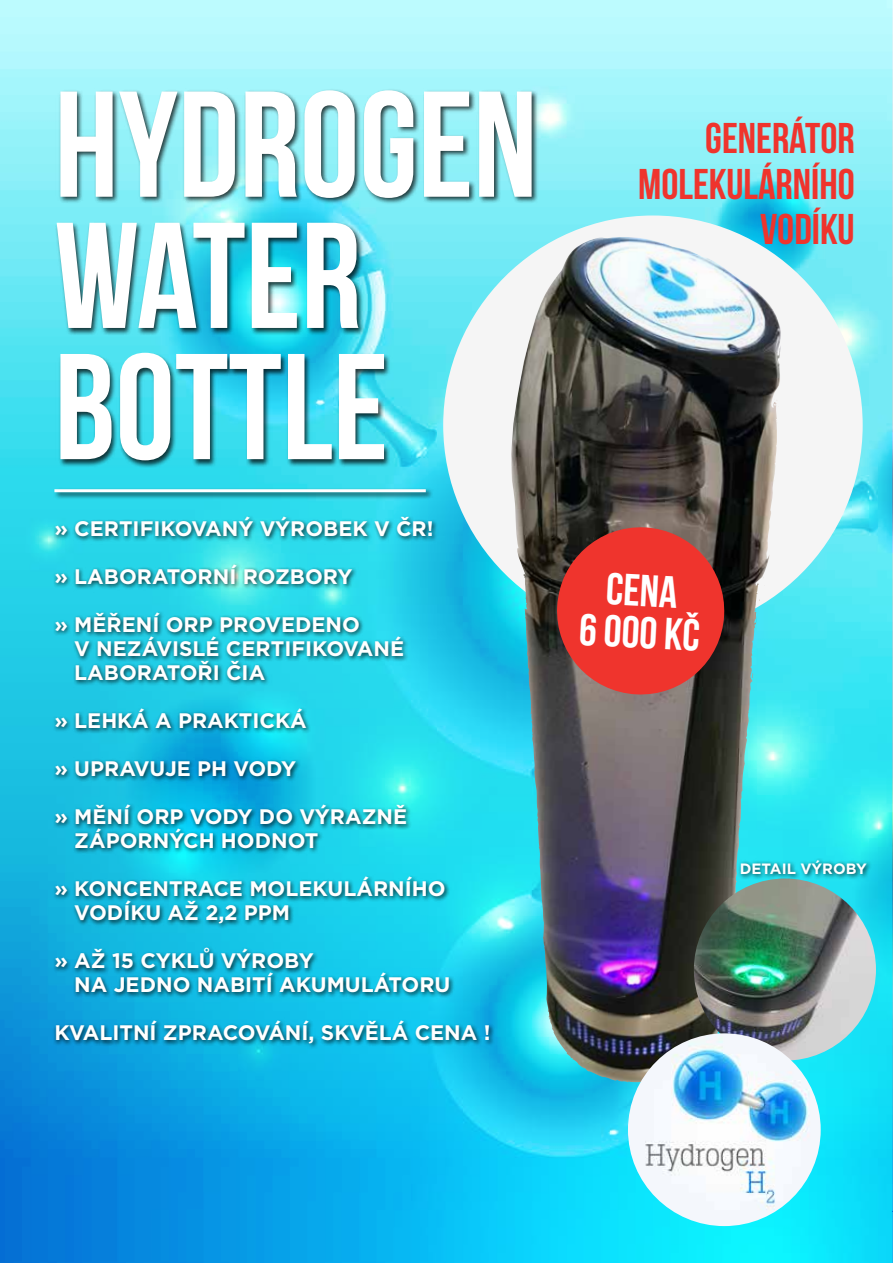
<style>
.page{position:relative;width:893px;height:1263px;background:#fff}
.page>*{position:absolute;margin:0;border:0;box-sizing:border-box;transform-origin:0 0}
.t1{font:150.3px/131.2px "Bebas Neue";color:#fff}
.t2{font:44.85px/42.3px "Bebas Neue";color:#fff;text-align:center}
.t3{font:42.9px/45.3px "Bebas Neue";color:#ef342d;text-align:right}
.t4{font:700 21px/24px "Gotham Bold CE";color:#fff}
.t5{font:700 15px "Gotham Bold CE";color:#fff}
</style>
<div class="page">
<img style="left:0;top:1px;width:892px;height:1262px">
<svg style="left:443px;top:215px;width:420px;height:420px;fill:#eef4f5"></svg>
<div style="left:55px;top:89px;width:484px;height:379px;background:#000;opacity:.75"></div>
<div style="left:52px;top:514px;width:443px;height:535px;background:#000;opacity:.75"></div>
<img style="left:511px;top:237px;width:126px;height:845px">
<svg style="left:555px;top:525px;width:171px;height:172px;background:#c33731"></svg>
<div style="left:53px;top:487px;width:380px;height:13px;background:#000;opacity:.75"></div>
<hr style="left:54px;top:489px;width:372px;height:3px;background:#fff">
<img style="left:694px;top:878px;width:182px;height:182px;border-radius:91px">
<div style="left:738px;top:857px;width:134px;height:22px;background:#000;opacity:.75"></div>
<img style="left:628px;top:1033px;width:193px;height:193px;border-radius:96px">
<h1 class="t1" style="left:54px;top:77px;width:485px">HYDROGEN<br>WATER<br>BOTTLE</h1>
<p class="t4" style="left:54px;top:517px;width:381px">» CERTIFIKOVANÝ VÝROBEK V ČR!</p>
<p class="t4" style="left:54px;top:565px;width:300px">» LABORATORNÍ ROZBORY</p>
<p class="t4" style="left:74px;top:613px;width:331px;text-indent:-20px">» MĚŘENÍ ORP PROVEDENO<br>V NEZÁVISLÉ CERTIFIKOVANÉ<br>LABORATOŘI ČIA</p>
<p class="t4" style="left:54px;top:709px;width:254px">» LEHKÁ A PRAKTICKÁ</p>
<p class="t4" style="left:54px;top:757px;width:243px">» UPRAVUJE PH VODY</p>
<p class="t4" style="left:74px;top:805px;width:334px;text-indent:-20px">» M ĚNÍ ORP VODY DO VÝRAZNĚ<br>ZÁPORNÝCH HODNOT</p>
<p class="t4" style="left:74px;top:877px;width:373px;text-indent:-20px">» KONCENTRACE MOLEKULÁRNÍHO<br>VODÍKU AŽ 2,2 PPM</p>
<p class="t4" style="left:74px;top:949px;width:375px;text-indent:-20px">» AŽ 15 CYKLŮ VÝROBY<br>NA JEDNO NABITÍ AKUMULÁTORU</p>
<p class="t4" style="left:54px;top:1021px;width:438px">KVALITNÍ ZPRACOVÁNÍ, SKVĚLÁ CENA !</p>
<h3 class="t3" style="left:638px;top:115px;width:218px">GENERÁTOR<br>MOLEKULÁRNÍHO<br>VODÍKU</h3>
<h2 class="t2" style="left:583px;top:565px;width:122px;rotate:3deg">CENA<br>6 000 KČ</h2>
<p class="t5" style="left:740px;top:859px;width:128px">DETAIL VÝROBY</p>
</div>
